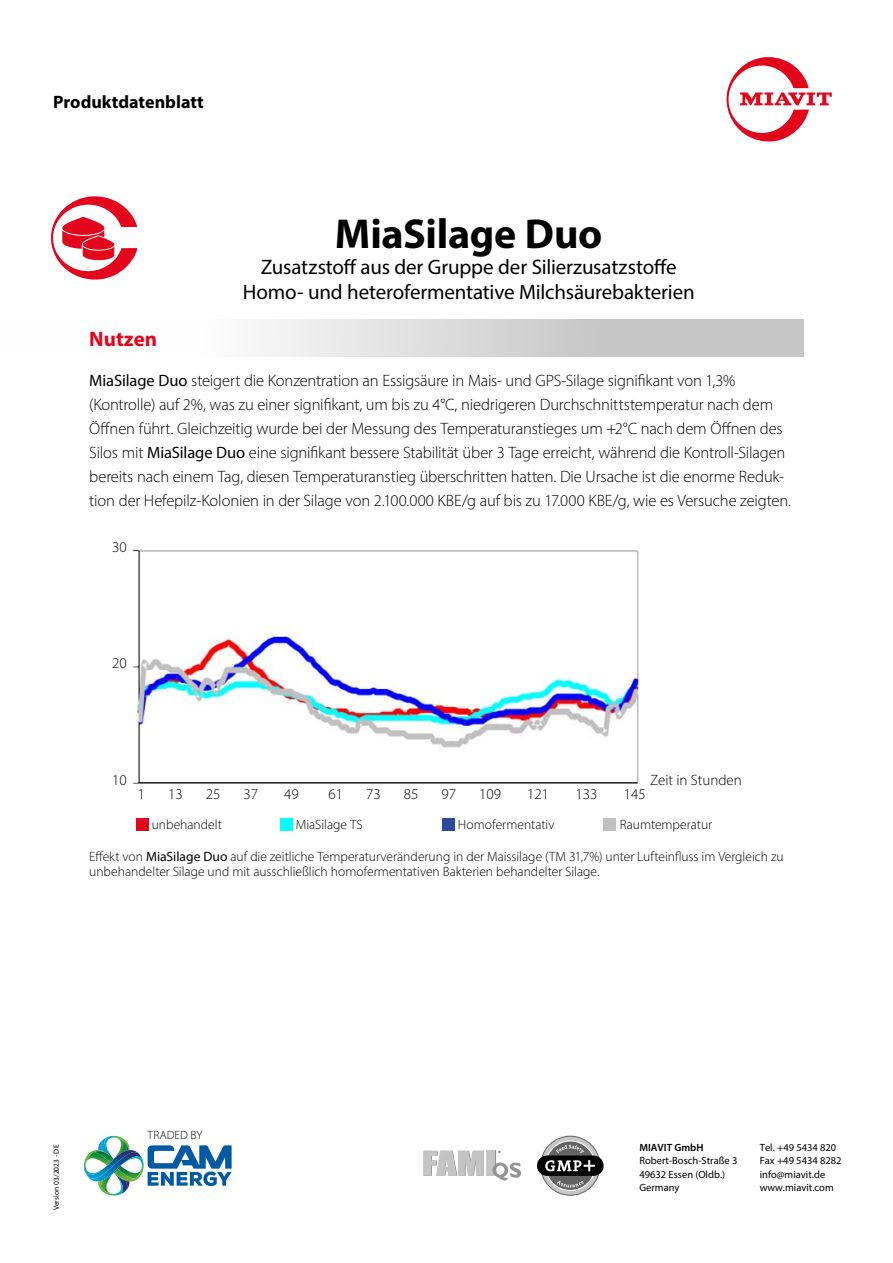
<style>
.page{position:relative;width:893px;height:1263px;background:#fff}
.page>*{position:absolute;margin:0;border:0;box-sizing:border-box;transform-origin:0 0}
.t1{font:700 42px "Myriad Pro";letter-spacing:-.005em;color:#000}
.t2{font:21px/25.2px "Myriad Pro";letter-spacing:-.005em;color:#000;text-align:center}
.t3{font:700 21px "Myriad Pro";color:#e3051b}
.t4{font:700 18px "Myriad Pro";color:#000}
.t5{font:300 16.5px/24px "Myriad Pro";letter-spacing:-.01em;color:#000}
.t6{font:300 15px "Myriad Pro";color:#000}
.t7{font:300 13.5px/15px "Myriad Pro";color:#000}
.t8{font:300 12px "Myriad Pro";letter-spacing:.005em;color:#000}
.t9{font:10.5px/13.5px "Myriad Pro";color:#000}
.t10{font:600 10.5px "Myriad Pro";color:#000}
.t11{font:7.5px "Myriad Pro";letter-spacing:.015em;color:#000}
.s1{font-weight:400}
</style>
<div class="page">
<div style="left:0;top:319px;width:804px;height:38px;background:linear-gradient(to right,#fff,#bbb)"></div>
<svg style="left:84px;top:1136px;width:148px;height:59px"></svg>
<svg style="left:541px;top:1136px;width:59px;height:59px"></svg>
<svg style="left:546px;top:1141px;width:49px;height:49px"></svg>
<div style="left:545px;top:1140px;width:51px;height:51px;border:1px solid #fff;border-radius:50%"></div>
<svg style="left:556px;top:1145px;width:28px;height:8px"></svg>
<svg style="left:557px;top:1181px;width:27px;height:6px"></svg>
<div style="left:537px;top:1155px;width:67px;height:21px;background:#000;border-radius:10px"></div>
<svg style="left:545px;top:1160px;width:50px;height:11px"></svg>
<div style="left:487px;top:1151px;width:8px;height:25px;background:#c4c4c4"></div>
<div style="left:486px;top:1151px;width:8px;height:25px;background:#c4c4c4"></div>
<svg style="left:492px;top:1161px;width:29px;height:19px"></svg>
<svg style="left:423px;top:1151px;width:61px;height:25px;background:#cacaca"></svg>
<svg style="left:727px;top:57px;width:105px;height:85px"></svg>
<svg style="left:51px;top:196px;width:86px;height:84px"></svg>
<img style="left:132px;top:549px;width:507px;height:235px">
<div style="left:136px;top:818px;width:13px;height:13px;background:#e3051b"></div>
<div style="left:280px;top:818px;width:13px;height:13px;background:#0ff"></div>
<div style="left:442px;top:818px;width:13px;height:13px;background:#2c4a9a"></div>
<div style="left:603px;top:818px;width:13px;height:13px;background:#c0c0c0"></div>
<p class="t4" style="left:53px;top:91px;width:152px">Produktdatenblatt</p>
<p class="t3" style="left:89px;top:325px;width:69px">Nutzen</p>
<h1 class="t1" style="left:335px;top:207px;width:269px">MiaSilage Duo</h1>
<p class="t2" style="left:243px;top:254px;width:453px">Zusatzstoff aus der Gruppe der Silierzusatzstoffe<br>Homo- und heterofermentative Milchsäurebakterien</p>
<p class="t5" style="left:89px;top:368px;width:703px"><span class="s1">MiaSilage Duo</span> steigert die Konzentration an Essigsäure in Mais- und GPS-Silage signifikant von 1,3% (Kontrolle) auf 2%, was zu einer signifikant, um bis zu 4°C, niedrigeren Durchschnittstemperatur nach dem Öffnen führt. Gleichzeitig wurde bei der Messung des Temperaturanstieges um +2°C nach dem Öffnen des Silos mit <span class="s1">MiaSilage Duo</span> eine signifikant bessere Stabilität über 3 Tage erreicht, während die Kontroll-Silagen bereits nach einem Tag, diesen Temperaturanstieg überschritten hatten. Die Ursache ist die enorme Reduk&shy;tion der Hefepilz-Kolonien in der Silage von 2.100.000 KBE/g auf bis zu 17.000 KBE/g, wie es Versuche zeigten.</p>
<p class="t6" style="left:112px;top:538px;width:16px">30</p>
<p class="t6" style="left:112px;top:654px;width:16px">20</p>
<p class="t6" style="left:112px;top:771px;width:16px">10</p>
<p class="t6" style="left:650px;top:771px;width:93px">Zeit in Stunden</p>
<p class="t6" style="left:138px;top:785px;width:9px">1</p>
<p class="t6" style="left:168px;top:785px;width:16px">13</p>
<p class="t6" style="left:206px;top:785px;width:16px">25</p>
<p class="t6" style="left:243px;top:785px;width:16px">37</p>
<p class="t6" style="left:284px;top:785px;width:16px">49</p>
<p class="t6" style="left:328px;top:785px;width:16px">61</p>
<p class="t6" style="left:366px;top:785px;width:16px">73</p>
<p class="t6" style="left:404px;top:785px;width:16px">85</p>
<p class="t6" style="left:441px;top:785px;width:16px">97</p>
<p class="t6" style="left:479px;top:785px;width:23px">109</p>
<p class="t6" style="left:527px;top:785px;width:23px">121</p>
<p class="t6" style="left:575px;top:785px;width:23px">133</p>
<p class="t6" style="left:624px;top:785px;width:23px">145</p>
<p class="t7" style="left:152px;top:817px;width:72px">unbehandelt</p>
<p class="t7" style="left:296px;top:817px;width:68px">MiaSilage TS</p>
<p class="t7" style="left:458px;top:817px;width:98px">Homofermentativ</p>
<p class="t7" style="left:620px;top:817px;width:94px">Raumtemperatur</p>
<p class="t7" style="left:89px;top:849px;width:696px">Effekt von <span class="s1">MiaSilage Duo</span> auf die zeitliche Temperaturveränderung in der Maissilage (TM 31,7%) unter Lufteinfluss im Vergleich zu unbehandelter Silage und mit ausschließlich homofermentativen Bakterien behandelter Silage.</p>
<p class="t8" style="left:148px;top:1127px;width:56px">TRADED BY</p>
<p class="t11" style="left:52px;top:1210px;width:67px;rotate:-90deg">Version 03/2023 - DE</p>
<p class="t10" style="left:639px;top:1141px;width:65px">MIAVIT GmbH</p>
<p class="t9" style="left:639px;top:1154px;width:99px">Robert-Bosch-Straße 3<br>49632 Essen (Oldb.)<br>Germany</p>
<p class="t9" style="left:760px;top:1140px;width:83px">Tel. +49 5434 820<br>Fax +49 5434 8282 info@miavit.de www.miavit.com</p>
</div>
